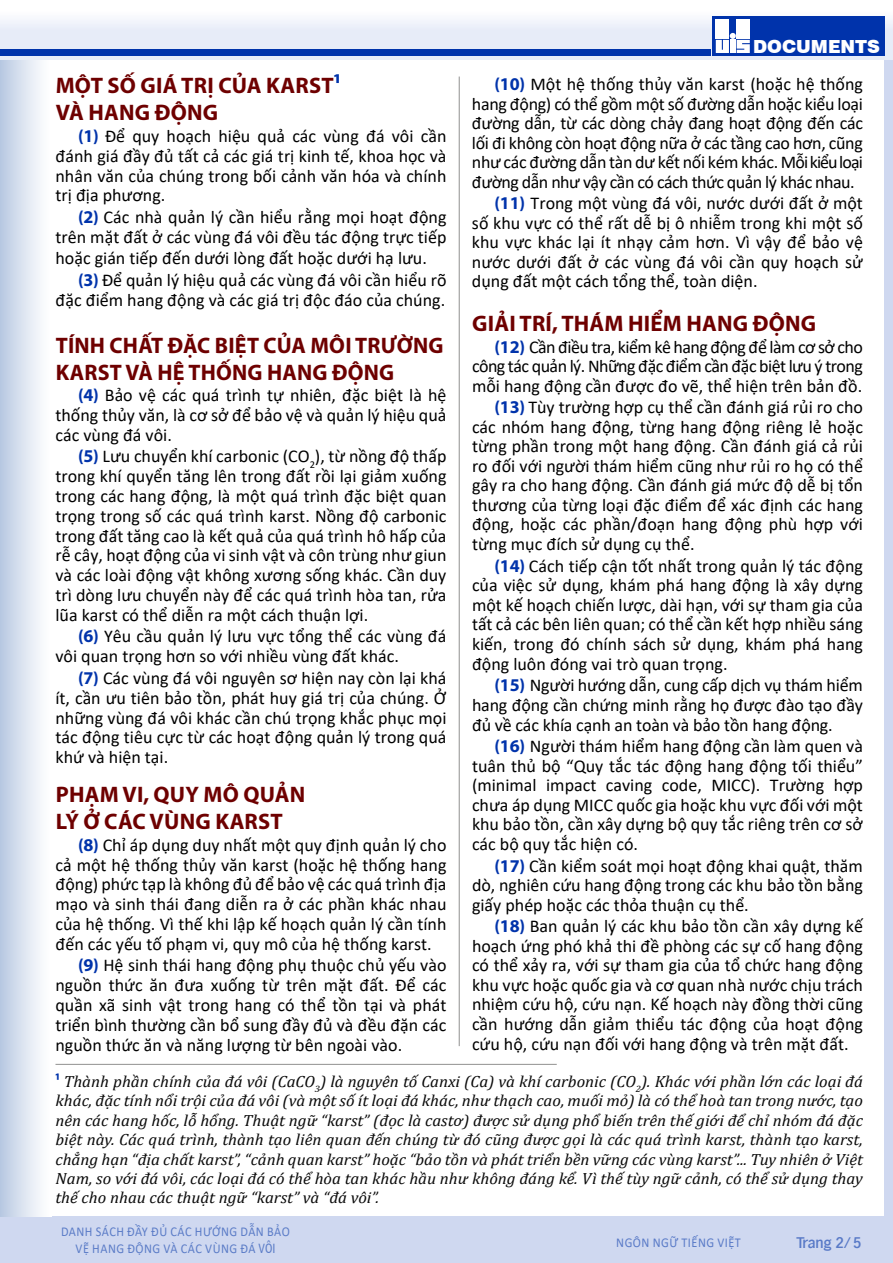
<style>
.page{position:relative;width:893px;height:1263px;background:#fff}
.page>*{position:absolute;margin:0;border:0;box-sizing:border-box;transform-origin:0 0}
.t1{font:700 22.5px/27px "Myriad Pro";letter-spacing:.01em;color:#6e0000}
.t2{font:18px/19.5px "Calibri";color:#000;text-align:justify}
.t3{font:900 18px "Swiss 721 BT";color:#fff}
.t4{font:italic 16.2px/19.5px "Cambria";color:#0a0a0a;text-align:justify;scale:1.04 1}
.t5{font:500 15px "Hamburg";letter-spacing:-.01em;color:#597ac7}
.t6{font:13.5px/16.2px "Calibri";letter-spacing:.04em;color:#5b7cc7;text-align:center;scale:.91 1}
.t7{font:13.5px "Calibri";letter-spacing:.04em;color:#597ac7;scale:.91 1}
.s1{color:#0033ab}
.s2{font-family:"Myriad Pro";font-weight:700;color:#0033ab}
.s3{font-family:"Myriad Pro";font-weight:700;font-style:normal;color:#0033ab}
.s4{font-family:"Humanist 777 BT Roman Condensed B"}
</style>
<div class="page">
<div style="left:0;top:1217px;width:893px;height:46px;background:#cfd8f0"></div>
<div style="left:0;top:59px;width:51px;height:1158px;background:linear-gradient(to right,#bacae3,#fff)"></div>
<div style="left:885px;top:59px;width:8px;height:1159px;background:#cfd8f0"></div>
<svg style="left:0;top:16px;width:893px;height:43px"></svg>
<div style="left:0;top:49px;width:710px;height:7px;background:#0033ab"></div>
<div style="left:712px;top:16px;width:172px;height:40px;background:#0033ab"></div>
<div style="left:716px;top:19px;width:13px;height:20px;background:#fff"></div>
<svg style="left:716px;top:33px;width:34px;height:20px"></svg>
<div style="left:737px;top:19px;width:13px;height:20px;background:#fff"></div>
<hr style="left:459px;top:77px;width:1px;height:969px;background:#9d9d9c">
<hr style="left:56px;top:1064px;width:501px;height:1px;background:#9d9d9c">
<p class="t3" style="left:753px;top:36px;width:129px">DOCUMENTS</p>
<p class="t1" style="left:56px;top:72px;width:286px">MỘT SỐ GIÁ TRỊ CỦA KARST<span class="s1">1<br></span>VÀ HANG ĐỘNG</p>
<p class="t2" style="left:56px;top:126px;width:392px;text-indent:22px"><span class="s2">(1)</span> Để quy hoạch hiệu quả các vùng đá vôi cần đánh giá đầy đủ tất cả các giá trị kinh tế, khoa học và nhân văn của chúng trong bối cảnh văn hóa và chính trị địa phương.</p>
<p class="t2" style="left:56px;top:207px;width:392px;text-align:right"><span class="s2">(2)</span> Các nhà quản lý cần hiểu rằng mọi hoạt động trên mặt đất ở các vùng đá vôi đều tác động trực tiếp</p>
<p class="t2" style="left:78px;top:247px;width:370px;line-height:21.6px;text-indent:-22px">hoặc gián tiếp đến dưới lòng đất hoặc dưới hạ lưu. <span class="s2">(3)</span> Để quản lý hiệu quả các vùng đá vôi cần hiểu rõ</p>
<p class="t2" style="left:55px;top:290px;width:391px">đặc điểm hang động và các giá trị độc đáo của chúng.</p>
<p class="t1" style="left:56px;top:331px;width:389px">TÍNH CHẤT ĐẶC BIỆT CỦA MÔI TRƯỜNG<br>KARST VÀ HỆ THỐNG HANG ĐỘNG</p>
<p class="t2" style="left:56px;top:385px;width:392px;text-indent:22px"><span class="s2">(4)</span> Bảo vệ các quá trình tự nhiên, đặc biệt là hệ thống thủy văn, là cơ sở để bảo vệ và quản lý hiệu quả các vùng đá vôi.</p>
<p class="t2" style="left:56px;top:446px;width:392px;text-indent:22px"><span class="s2">(5)</span> Lưu chuyển khí carbonic (CO<sub>2</sub>), từ nồng độ thấp trong khí quyển tăng lên trong đất rồi lại giảm xuống trong các hang động, là một quá trình đặc biệt quan trọng trong số các quá trình karst. Nồng độ carbonic trong đất tăng cao là kết quả của quá trình hô hấp của rễ cây, hoạt động của vi sinh vật và côn trùng như giun và các loài động vật không xương sống khác. Cần duy trì dòng lưu chuyển này để các quá trình hòa tan, rửa lũa karst có thể diễn ra một cách thuận lợi.</p>
<p class="t2" style="left:56px;top:626px;width:392px;text-indent:22px"><span class="s2">(6)</span> Yêu cầu quản lý lưu vực tổng thể các vùng đá vôi quan trọng hơn so với nhiều vùng đất khác.</p>
<p class="t2" style="left:56px;top:667px;width:392px;text-indent:22px"><span class="s2">(7)</span> Các vùng đá vôi nguyên sơ hiện nay còn lại khá ít, cần ưu tiên bảo tồn, phát huy giá trị của chúng. Ở những vùng đá vôi khác cần chú trọng khắc phục mọi tác động tiêu cực từ các hoạt động quản lý trong quá khứ và hiện tại.</p>
<p class="t1" style="left:56px;top:780px;width:251px">PHẠM VI, QUY MÔ QUẢN<br>LÝ Ở CÁC VÙNG KARST</p>
<p class="t2" style="left:56px;top:834px;width:392px;text-indent:22px"><span class="s2">(8)</span> Chỉ áp dụng duy nhất một quy định quản lý cho cả một hệ thống thủy văn karst (hoặc hệ thống hang động) phức tạp là không đủ để bảo vệ các quá trình địa mạo và sinh thái đang diễn ra ở các phần khác nhau của hệ thống. Vì thế khi lập kế hoạch quản lý cần tính đến các yếu tố phạm vi, quy mô của hệ thống karst.</p>
<p class="t2" style="left:56px;top:955px;width:392px;text-indent:22px"><span class="s2">(9)</span> Hệ sinh thái hang động phụ thuộc chủ yếu vào nguồn thức ăn đưa xuống từ trên mặt đất. Để các quần xã sinh vật trong hang có thể tồn tại và phát triển bình thường cần bổ sung đầy đủ và đều đặn các nguồn thức ăn và năng lượng từ bên ngoài vào.</p>
<p class="t2" style="left:472px;top:74px;width:392px;text-indent:23px"><span class="s2">(10)</span> Một hệ thống thủy văn karst (hoặc hệ thống hang động) có thể gồm một số đường dẫn hoặc kiểu loại đường dẫn, từ các dòng chảy đang hoạt động đến các lối đi không còn hoạt động nữa ở các tầng cao hơn, cũng như các đường dẫn tàn dư kết nối kém khác. Mỗi kiểu loại đường dẫn như vậy cần có cách thức quản lý khác nhau.</p>
<p class="t2" style="left:472px;top:193px;width:392px;text-indent:22px"><span class="s2">(11)</span> Trong một vùng đá vôi, nước dưới đất ở một số khu vực có thể rất dễ bị ô nhiễm trong khi một số khu vực khác lại ít nhạy cảm hơn. Vì vậy để bảo vệ nước dưới đất ở các vùng đá vôi cần quy hoạch sử dụng đất một cách tổng thể, toàn diện.</p>
<p class="t1" style="left:472px;top:309px;width:346px">GIẢI TRÍ, THÁM HIỂM HANG ĐỘNG</p>
<p class="t2" style="left:472px;top:336px;width:392px;text-indent:22px"><span class="s2">(12)</span> Cần điều tra, kiểm kê hang động để làm cơ sở cho công tác quản lý. Những đặc điểm cần đặc biệt lưu ý trong mỗi hang động cần được đo vẽ, thể hiện trên bản đồ.</p>
<p class="t2" style="left:472px;top:397px;width:392px;text-indent:22px"><span class="s2">(13)</span> Tùy trường hợp cụ thể cần đánh giá rủi ro cho các nhóm hang động, từng hang động riêng lẻ hoặc từng phần trong một hang động. Cần đánh giá cả rủi ro đối với người thám hiểm cũng như rủi ro họ có thể gây ra cho hang động. Cần đánh giá mức độ dễ bị tổn thương của từng loại đặc điểm để xác định các hang động, hoặc các phần/đoạn hang động phù hợp với từng mục đích sử dụng cụ thể.</p>
<p class="t2" style="left:472px;top:556px;width:392px;text-indent:22px"><span class="s2">(14)</span> Cách tiếp cận tốt nhất trong quản lý tác động của việc sử dụng, khám phá hang động là xây dựng một kế hoạch chiến lược, dài hạn, với sự tham gia của tất cả các bên liên quan; có thể cần kết hợp nhiều sáng kiến, trong đó chính sách sử dụng, khám phá hang động luôn đóng vai trò quan trọng.</p>
<p class="t2" style="left:472px;top:675px;width:392px;text-indent:22px"><span class="s2">(15)</span> Người hướng dẫn, cung cấp dịch vụ thám hiểm hang động cần chứng minh rằng họ được đào tạo đầy đủ về các khía cạnh an toàn và bảo tồn hang động.</p>
<p class="t2" style="left:472px;top:736px;width:392px;text-indent:22px"><span class="s2">(16)</span> Người thám hiểm hang động cần làm quen và tuân thủ bộ “Quy tắc tác động hang động tối thiểu” (minimal impact caving code, MICC). Trường hợp chưa áp dụng MICC quốc gia hoặc khu vực đối với một khu bảo tồn, cần xây dựng bộ quy tắc riêng trên cơ sở các bộ quy tắc hiện có.</p>
<p class="t2" style="left:472px;top:855px;width:392px;text-indent:22px"><span class="s2">(17)</span> Cần kiểm soát mọi hoạt động khai quật, thăm dò, nghiên cứu hang động trong các khu bảo tồn bằng giấy phép hoặc các thỏa thuận cụ thể.</p>
<p class="t2" style="left:472px;top:916px;width:392px;text-indent:22px"><span class="s2">(18)</span> Ban quản lý các khu bảo tồn cần xây dựng kế hoạch ứng phó khả thi đề phòng các sự cố hang động có thể xảy ra, với sự tham gia của tổ chức hang động khu vực hoặc quốc gia và cơ quan nhà nước chịu trách nhiệm cứu hộ, cứu nạn. Kế hoạch này đồng thời cũng cần hướng dẫn giảm thiểu tác động của hoạt động cứu hộ, cứu nạn đối với hang động và trên mặt đất.</p>
<p class="t4" style="left:56px;top:1071px;width:778px"><span class="s3">1</span> Thành phần chính của đá vôi (CaCO<sub>3</sub>) là nguyên tố Canxi (Ca) và khí carbonic (CO<sub>2</sub>). Khác với phần lớn các loại đá khác, đặc tính nổi trội của đá vôi (và một số ít loại đá khác, như thạch cao, muối mỏ) là có thể hoà tan trong nước, tạo nên các hang hốc, lỗ hổng. Thuật ngữ “karst” (đọc là castơ) được sử dụng phổ biến trên thế giới để chỉ nhóm đá đặc biệt này. Các quá trình, thành tạo liên quan đến chúng từ đó cũng được gọi là các quá trình karst, thành tạo karst, chẳng hạn “địa chất karst”, “cảnh quan karst” hoặc “bảo tồn và phát triển bền vững các vùng karst”... Tuy nhiên ở Việt Nam, so với đá vôi, các loại đá có thể hòa tan khác hầu như không đáng kể. Vì thế tùy ngữ cảnh, có thể sử dụng thay thế cho nhau các thuật ngữ “karst” và “đá vôi”.</p>
<p class="t6" style="left:61px;top:1223px;width:253px">DANH SÁCH ĐẦY ĐỦ CÁC HƯỚNG DẪN BẢO<br>VỆ HANG ĐỘNG VÀ CÁC VÙNG ĐÁ <span class="s4">VÔI</span></p>
<p class="t7" style="left:616px;top:1233px;width:138px">NGÔN NGỮ TIẾNG VIỆT</p>
<p class="t5" style="left:797px;top:1232px;width:66px">Trang 2/5</p>
</div>
